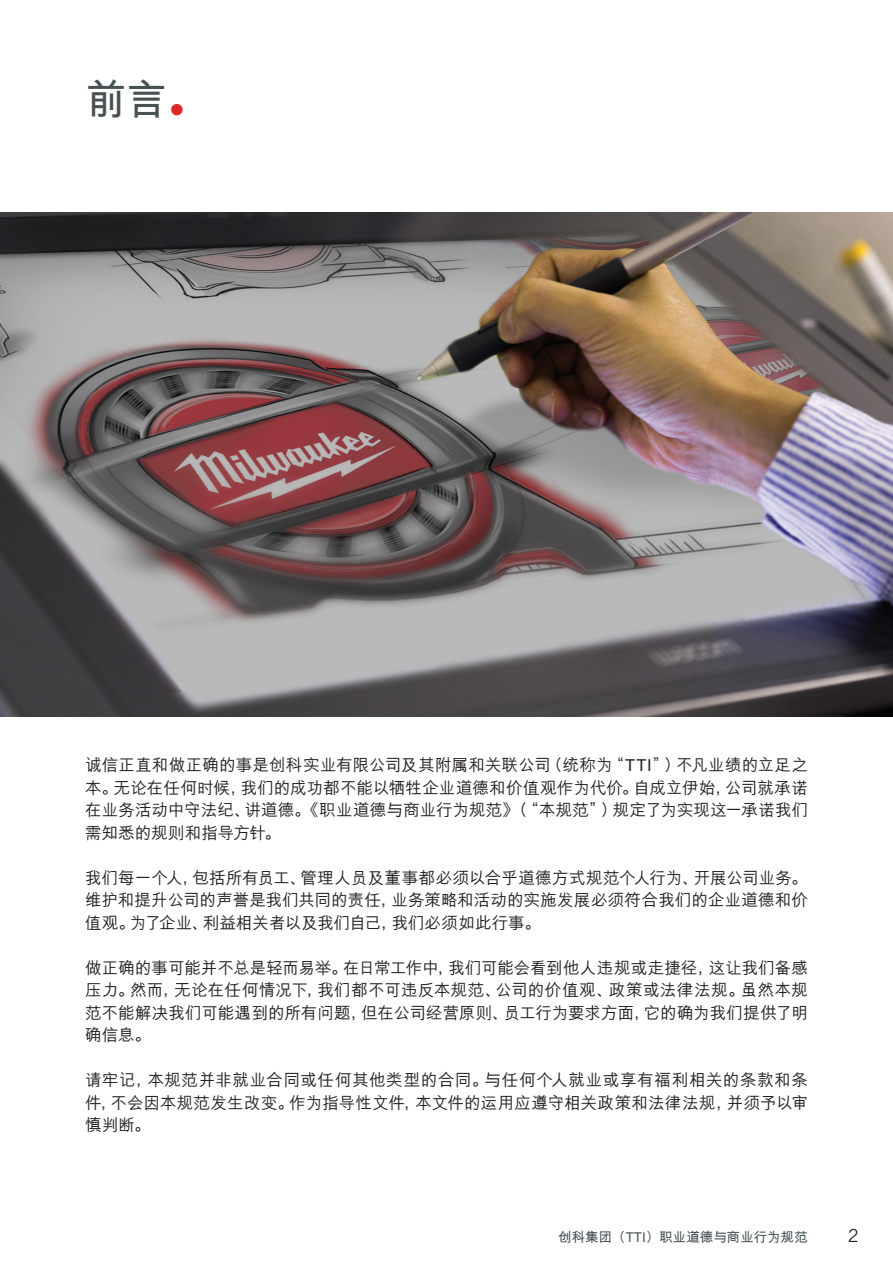
<style>
.page{position:relative;width:893px;height:1263px;background:#fff}
.page>*{position:absolute;margin:0;border:0;box-sizing:border-box;transform-origin:0 0}
.t1{font:700 42px "M Hei PRC";color:#475153}
.t2{font:18px "Trade Gothic LT Std";color:#231f20}
.t3{font:500 16.5px/22.5px "M Hei PRC";letter-spacing:.005em;color:#231f20;text-align:justify}
.t4{font:700 13.5px "M Hei PRC";color:#475153}
</style>
<div class="page">
<img style="left:0;top:213px;width:893px;height:504px">
<p class="t1" style="left:85px;top:77px;width:101px">前言<sub>•</sub></p>
<p class="t3" style="left:85px;top:754px;width:724px">诚信正直和做正确的事是创科实业有限公司及其附属和关联公司（统称为“TTI”）不凡业绩的立足之本。无论在任何时候，我们的成功都不能以牺牲企业道德和价值观作为代价。自成立伊始，公司就承诺在业务活动中守法纪、讲道德。《职业道德与商业行为规范》（“本规范”）规定了为实现这一承诺我们需知悉的规则和指导方针。</p>
<p class="t3" style="left:85px;top:866px;width:724px">我们每一个人，包括所有员工、管理人员及董事都必须以合乎道德方式规范个人行为、开展公司业务。维护和提升公司的声誉是我们共同的责任，业务策略和活动的实施发展必须符合我们的企业道德和价值观。为了企业、利益相关者以及我们自己，我们必须如此行事。</p>
<p class="t3" style="left:85px;top:956px;width:724px">做正确的事可能并不总是轻而易举。在日常工作中，我们可能会看到他人违规或走捷径，这让我们备感压力。然而，无论在任何情况下，我们都不可违反本规范、公司的价值观、政策或法律法规。虽然本规范不能解决我们可能遇到的所有问题，但在公司经营原则、员工行为要求方面，它的确为我们提供了明确信息。</p>
<p class="t3" style="left:85px;top:1069px;width:724px">请牢记，本规范并非就业合同或任何其他类型的合同。与任何个人就业或享有福利相关的条款和条件，不会因本规范发生改变。作为指导性文件，本文件的运用应遵守相关政策和法律法规，并须予以审慎判断。</p>
<p class="t4" style="left:558px;top:1229px;width:251px">创科集团（TTI）职业道德与商业行为规范</p>
<p class="t2" style="left:848px;top:1224px;width:12px">2</p>
</div>
